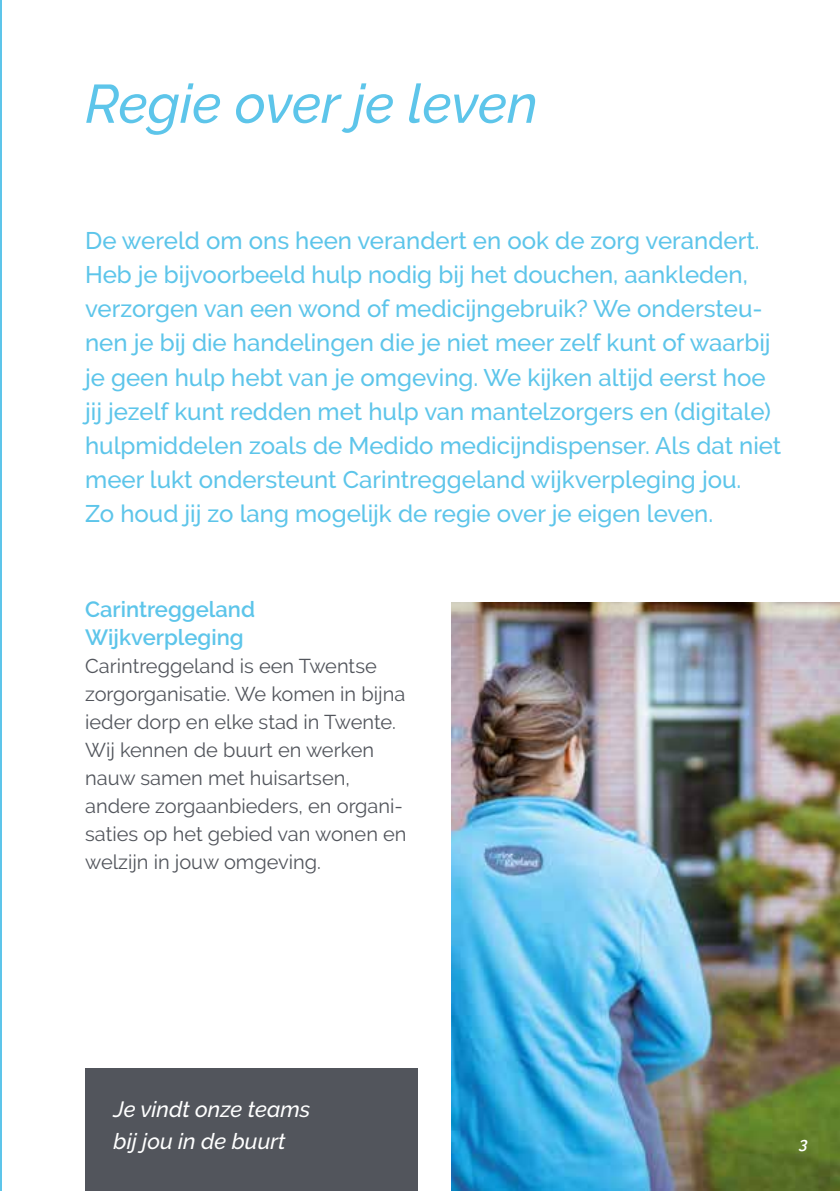
<style>
.page{position:relative;width:840px;height:1191px;background:#fff}
.page>*{position:absolute;margin:0;border:0;box-sizing:border-box;transform-origin:0 0}
.t1{font:italic 500 54px "Raleway";color:#5dc5ea}
.t2{font:500 24px/34px "Raleway";color:#5dc5ea}
.t3{font:italic 500 22px/32px "Raleway";color:#fff}
.t4{font:600 22px/28px "Raleway";color:#5dc5ea}
.t5{font:20px/28px "Raleway";color:#52555c}
.t6{font:italic 600 16px "Raleway";color:#fff}
</style>
<div class="page">
<img style="left:451px;top:602px;width:388px;height:589px">
<hr style="left:0;top:0;width:2px;height:1191px;background:#5dc5ea">
<div style="left:85px;top:1068px;width:332px;height:123px;background:#52555c"></div>
<h1 class="t1" style="left:85px;top:73px;width:454px">Regie over je leven</h1>
<p class="t2" style="left:85px;top:224px;width:697px">De wereld om ons heen verandert en ook de zorg verandert.<br>Heb je bijvoorbeeld hulp nodig bij het douchen, aankleden, verzorgen van een wond of medicijngebruik? We ondersteu&shy;nen je bij die handelingen die je niet meer zelf kunt of waarbij je geen hulp hebt van je omgeving. We kijken altijd eerst hoe jij jezelf kunt redden met hulp van mantelzorgers en (digitale) hulpmiddelen zoals de Medido medicijndispenser. Als dat niet meer lukt ondersteunt Carintreggeland wijkverpleging jou.<br>Zo houd jij zo lang mogelijk de regie over je eigen leven.</p>
<p class="t4" style="left:85px;top:595px;width:171px">Carintreggeland<br>Wijkverpleging</p>
<p class="t5" style="left:85px;top:652px;width:323px">Carintreggeland is een Twentse zorgorganisatie. We komen in bijna ieder dorp en elke stad in Twente.<br>Wij kennen de buurt en werken nauw samen met huisartsen, andere zorgaanbieders, en organi&shy;saties op het gebied van wonen en welzijn in jouw omgeving.</p>
<p class="t3" style="left:113px;top:1093px;width:198px">Je vindt onze teams bij jou in de buurt</p>
<p class="t6" style="left:799px;top:1134px;width:10px">3</p>
</div>
